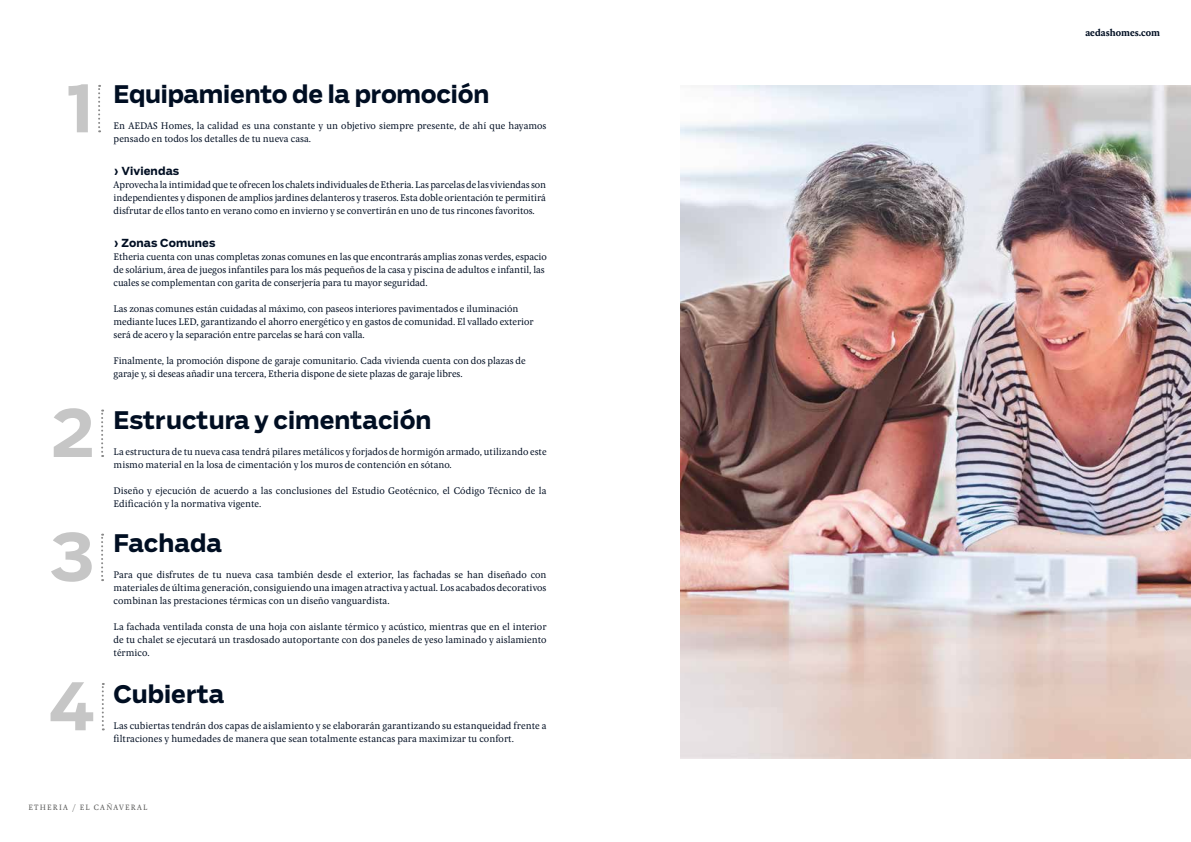
<style>
.page{position:relative;width:1191px;height:842px;background:#fff}
.page>*{position:absolute;margin:0;border:0;box-sizing:border-box;transform-origin:0 0}
.t1{font:700 67.1px "Salvo Sans";color:#c6c6c6}
.t2{font:700 24px "Salvo Sans";letter-spacing:-.005em;color:#000e22}
.t3{font:700 11px "Salvo Sans";letter-spacing:.01em;color:#000e22}
.t4{font:10px/13px "Pona";letter-spacing:-.01em;color:#000e22}
.t5{font:700 10px "Pona";color:#000e22}
.t6{font:8px "Pona";letter-spacing:.15em;color:#575756}
</style>
<div class="page">
<svg style="left:101px;top:410px;width:2px;height:47px"></svg>
<svg style="left:98px;top:85px;width:2px;height:47px"></svg>
<svg style="left:101px;top:534px;width:2px;height:47px"></svg>
<svg style="left:102px;top:683px;width:2px;height:47px"></svg>
<img style="left:680px;top:85px;width:511px;height:673px">
<h1 class="t1" style="left:67px;top:60px;width:29px">1</h1>
<h1 class="t1" style="left:51px;top:385px;width:46px">2</h1>
<h1 class="t1" style="left:50px;top:509px;width:45px">3</h1>
<h1 class="t1" style="left:49px;top:658px;width:48px">4</h1>
<h2 class="t2" style="left:114px;top:77px;width:377px">Equipamiento de la promoción</h2>
<p class="t4" style="left:114px;top:119px;width:434px">En AEDAS Homes, la calidad es una constante y un objetivo siempre presente, de ahí que hayamos pensado en todos los detalles de tu nueva casa.</p>
<p class="t3" style="left:114px;top:163px;width:67px">› Viviendas</p>
<p class="t4" style="left:114px;top:178px;width:434px;text-align:justify">Aprovecha la intimidad que te ofrecen los chalets individuales de Etheria. Las parcelas de las viviendas son independientes y disponen de amplios jardines delanteros y traseros. Esta doble orientación te permitirá disfrutar de ellos tanto en verano como en invierno y se convertirán en uno de tus rincones favoritos.</p>
<p class="t3" style="left:114px;top:235px;width:103px">› Zonas Comunes</p>
<p class="t4" style="left:114px;top:250px;width:434px">Etheria cuenta con unas completas zonas comunes en las que encontrarás amplias zonas verdes, espacio de solárium, área de juegos infantiles para los más pequeños de la casa y piscina de adultos e infantil, las cuales se complementan con garita de conserjería para tu mayor seguridad.</p>
<p class="t4" style="left:114px;top:302px;width:421px">Las zonas comunes están cuidadas al máximo, con paseos interiores pavimentados e iluminación mediante luces LED, garantizando el ahorro energético y en gastos de comunidad. El vallado exterior será de acero y la separación entre parcelas se hará con valla.</p>
<p class="t4" style="left:114px;top:354px;width:413px">Finalmente, la promoción dispone de garaje comunitario. Cada vivienda cuenta con dos plazas de garaje y, si deseas añadir una tercera, Etheria dispone de siete plazas de garaje libres.</p>
<h2 class="t2" style="left:114px;top:403px;width:319px">Estructura y cimentación</h2>
<p class="t4" style="left:114px;top:446px;width:434px">La estructura de tu nueva casa tendrá pilares metálicos y forjados de hormigón armado, utilizando este mismo material en la losa de cimentación y los muros de contención en sótano.</p>
<p class="t4" style="left:114px;top:485px;width:434px">Diseño y ejecución de acuerdo a las conclusiones del Estudio Geotécnico, el Código Técnico de la<br>Edificación y la normativa vigente.</p>
<h2 class="t2" style="left:114px;top:527px;width:110px">Fachada</h2>
<p class="t4" style="left:114px;top:569px;width:434px;text-align:justify">Para que disfrutes de tu nueva casa también desde el exterior, las fachadas se han diseñado con materiales de última generación, consiguiendo una imagen atractiva y actual. Los acabados decorativos combinan las prestaciones térmicas con un diseño vanguardista.</p>
<p class="t4" style="left:114px;top:621px;width:434px;text-align:justify">La fachada ventilada consta de una hoja con aislante térmico y acústico, mientras que en el interior de tu chalet se ejecutará un trasdosado autoportante con dos paneles de yeso laminado y aislamiento térmico.</p>
<h2 class="t2" style="left:114px;top:677px;width:112px">Cubierta</h2>
<p class="t4" style="left:114px;top:719px;width:434px">Las cubiertas tendrán dos capas de aislamiento y se elaborarán garantizando su estanqueidad frente a</p>
<p class="t4" style="left:114px;top:732px;width:402px">filtraciones y humedades de manera que sean totalmente estancas para maximizar tu confort.</p>
<p class="t6" style="left:28px;top:802px;width:121px">ETHERIA / EL CAÑAVERAL</p>
<p class="t5" style="left:1085px;top:26px;width:76px">aedashomes.com</p>
</div>
